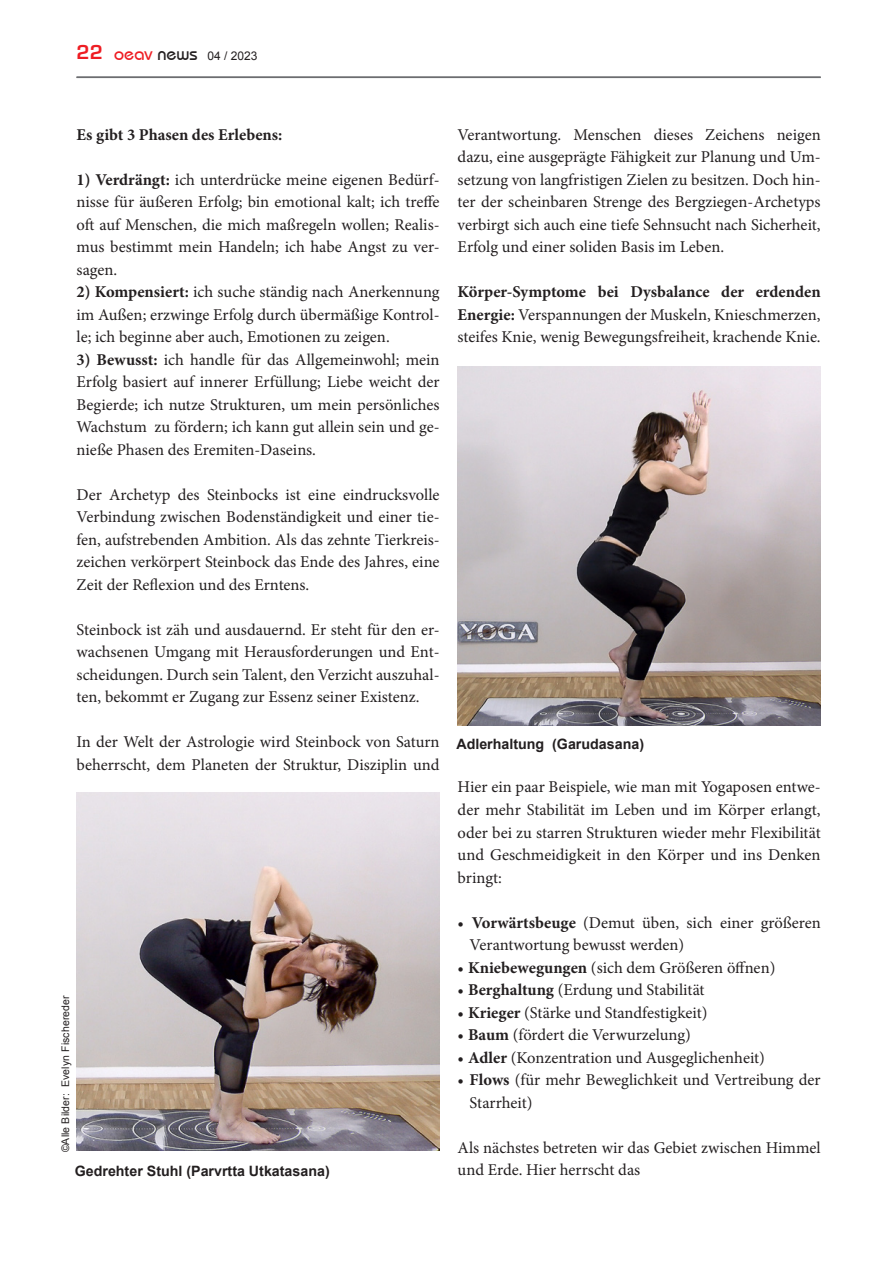
<style>
.page{position:relative;width:893px;height:1263px;background:#fff}
.page>*{position:absolute;margin:0;border:0;box-sizing:border-box;transform-origin:0 0}
.t1{font:16.5px/22.5px "Minion Pro";color:#231f20;text-align:justify}
.t2{font:700 16.5px "Minion Pro";color:#231f20}
.t3{font:700 14.25px "Arial";color:#231f20}
.t4{font:12px "Arial";color:#231f20}
.t5{font:10.5px "Arial";letter-spacing:.01em;color:#231f20}
.s1{font-family:"Eurostile";font-weight:700;font-size:21px;color:#ee1d23}
.s2{font-family:"Bimini Normal";font-size:18px;color:#ee1d23}
.s3{font-family:"Bimini Normal";font-size:18px}
.s4{font-weight:700}
</style>
<div class="page">
<hr style="left:77px;top:77px;width:744px;height:1px;background:#6c6d70">
<img style="left:77px;top:792px;width:362px;height:359px">
<img style="left:457px;top:367px;width:363px;height:358px">
<p class="t4" style="left:77px;top:48px;width:182px"><span class="s1">22</span> <span class="s2">oeav</span> <span class="s3">news</span> 04 / 2023</p>
<p class="t2" style="left:77px;top:123px;width:207px">Es gibt 3 Phasen des Erlebens:</p>
<p class="t1" style="left:77px;top:168px;width:365px"><span class="s4">1) Verdrängt:</span> ich unterdrücke meine eigenen Bedürf&shy;nisse für äußeren Erfolg; bin emotional kalt; ich treffe oft auf Menschen, die mich maßregeln wollen; Realis&shy;mus bestimmt mein Handeln; ich habe Angst zu ver&shy;sagen.</p>
<p class="t1" style="left:77px;top:281px;width:365px"><span class="s4">2) Kompensiert:</span> ich suche ständig nach Anerkennung im Außen; erzwinge Erfolg durch übermäßige Kontrol&shy;le; ich beginne aber auch, Emotionen zu zeigen.</p>
<p class="t1" style="left:77px;top:348px;width:365px"><span class="s4">3) Bewusst:</span> ich handle für das Allgemeinwohl; mein Erfolg basiert auf innerer Erfüllung; Liebe weicht der Begierde; ich nutze Strukturen, um mein persönliches Wachstum zu fördern; ich kann gut allein sein und ge&shy;nieße Phasen des Eremiten-Daseins.</p>
<p class="t1" style="left:77px;top:483px;width:365px">Der Archetyp des Steinbocks ist eine eindrucksvolle Verbindung zwischen Bodenständigkeit und einer tie&shy;fen, aufstrebenden Ambition. Als das zehnte Tierkreis&shy;zeichen verkörpert Steinbock das Ende des Jahres, eine Zeit der Reflexion und des Erntens.</p>
<p class="t1" style="left:77px;top:618px;width:365px">Steinbock ist zäh und ausdauernd. Er steht für den er&shy;wachsenen Umgang mit Herausforderungen und Ent&shy;scheidungen. Durch sein Talent, den Verzicht auszuhal&shy;ten, bekommt er Zugang zur Essenz seiner Existenz.</p>
<p class="t1" style="left:77px;top:731px;width:365px">In der Welt der Astrologie wird Steinbock von Saturn beherrscht, dem Planeten der Struktur, Disziplin und</p>
<p class="t5" style="left:59px;top:1152px;width:159px;rotate:-90deg">©Alle Bilder: Evelyn Fischereder</p>
<p class="t3" style="left:75px;top:1162px;width:256px">Gedrehter Stuhl (Parvrtta Utkatasana)</p>
<p class="t1" style="left:458px;top:123px;width:365px">Verantwortung. Menschen dieses Zeichens neigen dazu, eine ausgeprägte Fähigkeit zur Planung und Um&shy;setzung von langfristigen Zielen zu besitzen. Doch hin&shy;ter der scheinbaren Strenge des Bergziegen-Archetyps verbirgt sich auch eine tiefe Sehnsucht nach Sicherheit, Erfolg und einer soliden Basis im Leben.</p>
<p class="t1" style="left:458px;top:281px;width:365px"><span class="s4">Körper-Symptome bei Dysbalance der erdenden Energie:</span> Verspannungen der Muskeln, Knieschmerzen, steifes Knie, wenig Bewegungsfreiheit, krachende Knie.</p>
<p class="t3" style="left:456px;top:735px;width:189px">Adlerhaltung (Garudasana)</p>
<p class="t1" style="left:458px;top:776px;width:365px">Hier ein paar Beispiele, wie man mit Yogaposen entwe&shy;der mehr Stabilität im Leben und im Körper erlangt, oder bei zu starren Strukturen wieder mehr Flexibilität und Geschmeidigkeit in den Körper und ins Denken bringt:</p>
<p class="t1" style="left:470px;top:911px;width:353px;text-indent:-12px">• <span class="s4">Vorwärtsbeuge</span> (Demut üben, sich einer größeren<br>Verantwortung bewusst werden)</p>
<p class="t1" style="left:458px;top:956px;width:319px">• <span class="s4">Kniebewegungen</span> (sich dem Größeren öffnen)</p>
<p class="t1" style="left:458px;top:978px;width:248px">• <span class="s4">Berghaltung</span> (Erdung und Stabilität</p>
<p class="t1" style="left:458px;top:1001px;width:251px">• <span class="s4">Krieger</span> (Stärke und Standfestigkeit)</p>
<p class="t1" style="left:458px;top:1023px;width:235px">• <span class="s4">Baum</span> (fördert die Verwurzelung)</p>
<p class="t1" style="left:458px;top:1046px;width:309px">• <span class="s4">Adler</span> (Konzentration und Ausgeglichenheit)</p>
<p class="t1" style="left:470px;top:1069px;width:353px;text-indent:-12px">• <span class="s4">Flows</span> (für mehr Beweglichkeit und Vertreibung der<br>Starrheit)</p>
<p class="t1" style="left:458px;top:1136px;width:365px">Als nächstes betreten wir das Gebiet zwischen Himmel und Erde. Hier herrscht das</p>
</div>
